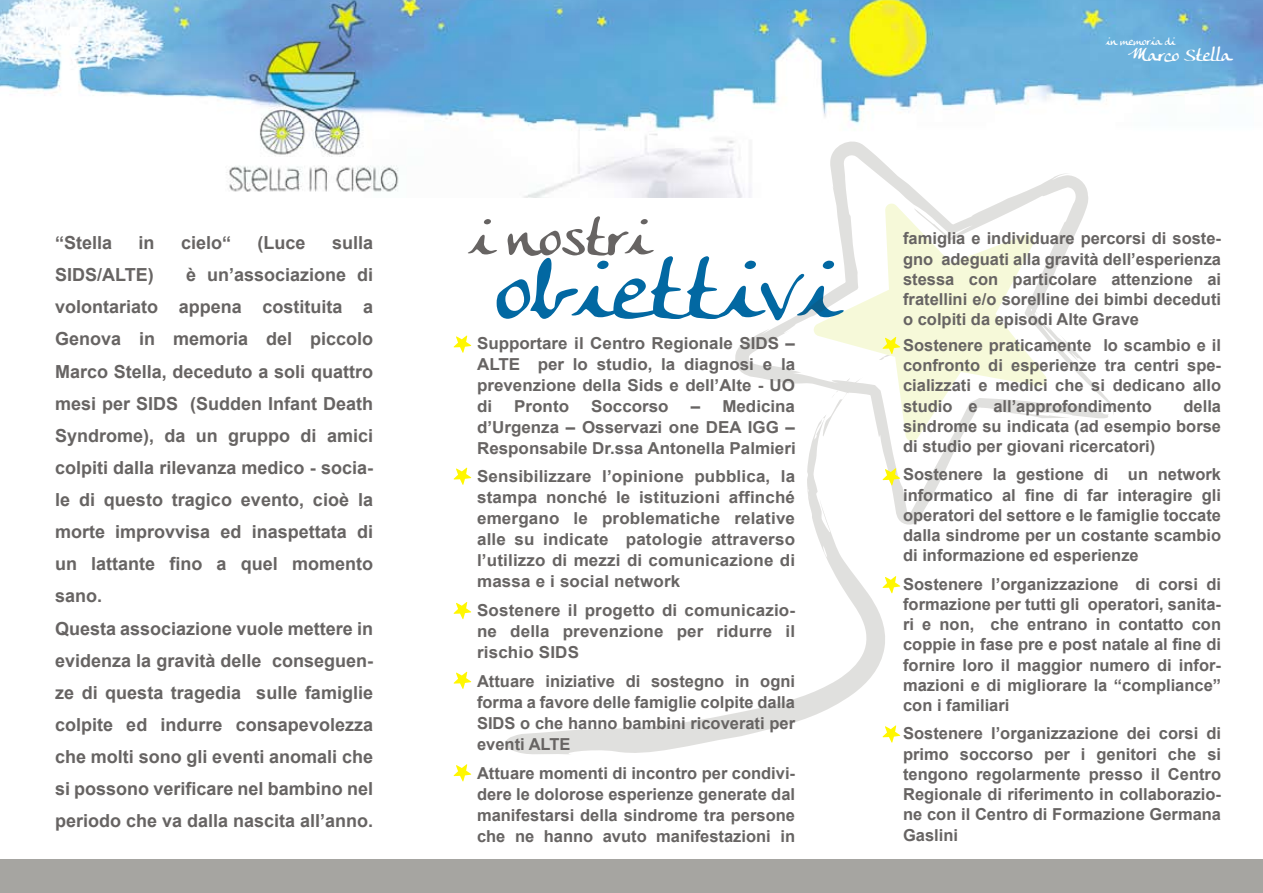
<style>
.page{position:relative;width:1263px;height:893px;background:#fff}
.page>*{position:absolute;margin:0;border:0;box-sizing:border-box;transform-origin:0 0}
.t1{font:87.45px "Anke Calligraphic FG";color:#0268a2}
.t2{font:54.75px "Anke Calligraphic FG";color:#676463}
.t3{font:700 18px/32.1px "Arial";color:#676463}
.t4{font:18px "Anke Calligraphic FG";color:#fff}
.t5{font:700 16.5px/20.2px "Arial";color:#676463;text-align:justify}
.t6{font:11.25px "Anke Calligraphic FG";color:#fff}
</style>
<div class="page">
<img style="left:1px;top:0;width:1262px;height:197px">
<div style="left:0;top:860px;width:1263px;height:33px;background:#a6a5a1"></div>
<svg style="left:505px;top:525px;width:380px;height:230px"></svg>
<svg style="left:734px;top:142px;width:380px;height:383px"></svg>
<svg style="left:454px;top:336px;width:17px;height:17px"></svg>
<svg style="left:454px;top:468px;width:17px;height:17px"></svg>
<svg style="left:454px;top:602px;width:17px;height:17px"></svg>
<svg style="left:454px;top:672px;width:17px;height:17px"></svg>
<svg style="left:454px;top:764px;width:17px;height:17px"></svg>
<svg style="left:879px;top:337px;width:26px;height:23px"></svg>
<svg style="left:882px;top:468px;width:18px;height:17px"></svg>
<svg style="left:882px;top:576px;width:18px;height:17px"></svg>
<svg style="left:882px;top:725px;width:18px;height:18px"></svg>
<p class="t3" style="left:55px;top:227px;width:59px">“Stella</p>
<p class="t3" style="left:139px;top:227px;width:18px">in</p>
<p class="t3" style="left:181px;top:227px;width:52px">cielo“</p>
<p class="t3" style="left:257px;top:227px;width:50px">(Luce</p>
<p class="t3" style="left:332px;top:227px;width:43px">sulla</p>
<p class="t3" style="left:55px;top:260px;width:100px">SIDS/ALTE)</p>
<p class="t3" style="left:55px;top:260px;width:320px;text-indent:131px">è un’associazione di volontariato appena costituita a Genova in memoria del piccolo Marco Stella, deceduto a soli quattro mesi per SIDS (Sudden Infant Death Syndrome), da un gruppo di amici colpiti dalla rilevanza medico - socia&shy;le di questo tragico evento, cioè la morte improvvisa ed inaspettata di un lattante fino a quel momento sano.<br>Questa associazione vuole mettere in evidenza la gravità delle conseguen&shy;ze di questa tragedia sulle famiglie colpite ed indurre consapevolezza che molti sono gli eventi anomali che si possono verificare nel bambino nel periodo che va dalla nascita all’anno.</p>
<p class="t6" style="left:1106px;top:34px;width:71px">in memoria di</p>
<p class="t4" style="left:1128px;top:44px;width:105px">Marco Stella</p>
<h2 class="t2" style="left:469px;top:204px;width:183px">i nostri</h2>
<h1 class="t1" style="left:497px;top:237px;width:344px">obiettivi</h1>
<p class="t5" style="left:477px;top:334px;width:320px;line-height:21px">Supportare il Centro Regionale SIDS – ALTE per lo studio, la diagnosi e la prevenzione della Sids e dell’Alte - UO di</p>
<p class="t5" style="left:514px;top:397px;width:56px">Pronto</p>
<p class="t5" style="left:591px;top:397px;width:79px">Soccorso</p>
<p class="t5" style="left:477px;top:397px;width:320px;line-height:21px;text-indent:214px">– Medicina d’Urgenza – Osservazi one DEA IGG – Responsabile Dr.ssa Antonella Palmieri</p>
<p class="t5" style="left:477px;top:466px;width:320px;line-height:21px">Sensibilizzare l’opinione pubblica, la stampa nonché le istituzioni affinché emergano le problematiche relative alle su indicate patologie attraverso l’utilizzo di mezzi di comunicazione di massa e i social network</p>
<p class="t5" style="left:477px;top:600px;width:320px;line-height:21px">Sostenere il progetto di comunicazio&shy;ne della prevenzione per ridurre il rischio SIDS</p>
<p class="t5" style="left:477px;top:671px;width:320px;line-height:21px">Attuare iniziative di sostegno in ogni forma a favore delle famiglie colpite dalla SIDS o che hanno bambini ricoverati per eventi ALTE</p>
<p class="t5" style="left:477px;top:763px;width:320px;line-height:21px">Attuare momenti di incontro per condivi&shy;dere le dolorose esperienze generate dal manifestarsi della sindrome tra persone che ne hanno avuto manifestazioni in</p>
<p class="t5" style="left:903px;top:229px;width:319px">famiglia e individuare percorsi di soste&shy;gno adeguati alla gravità dell’esperienza stessa con particolare attenzione ai fratellini e/o sorelline dei bimbi deceduti o colpiti da episodi Alte Grave</p>
<p class="t5" style="left:903px;top:335px;width:320px">Sostenere praticamente lo scambio e il confronto di esperienze tra centri spe&shy;cializzati e medici che si dedicano allo studio e all’approfondimento</p>
<p class="t5" style="left:903px;top:396px;width:320px;text-indent:280px">della sindrome su indicata (ad esempio borse di studio per giovani ricercatori)</p>
<p class="t5" style="left:903px;top:465px;width:320px">Sostenere la gestione di un network informatico al fine di far interagire gli operatori del settore e le famiglie toccate dalla sindrome per un costante scambio di informazione ed esperienze</p>
<p class="t5" style="left:903px;top:574px;width:320px">Sostenere l’organizzazione di corsi di formazione per tutti gli operatori, sanita&shy;ri e non, che entrano in contatto con coppie in fase pre e post natale al fine di fornire loro il maggior numero di infor&shy;mazioni e di migliorare la “compliance” con i familiari</p>
<p class="t5" style="left:903px;top:724px;width:320px">Sostenere l’organizzazione dei corsi di primo soccorso per i genitori che si tengono regolarmente presso il Centro Regionale di riferimento in collaborazio&shy;ne con il Centro di Formazione Germana Gaslini</p>
</div>
